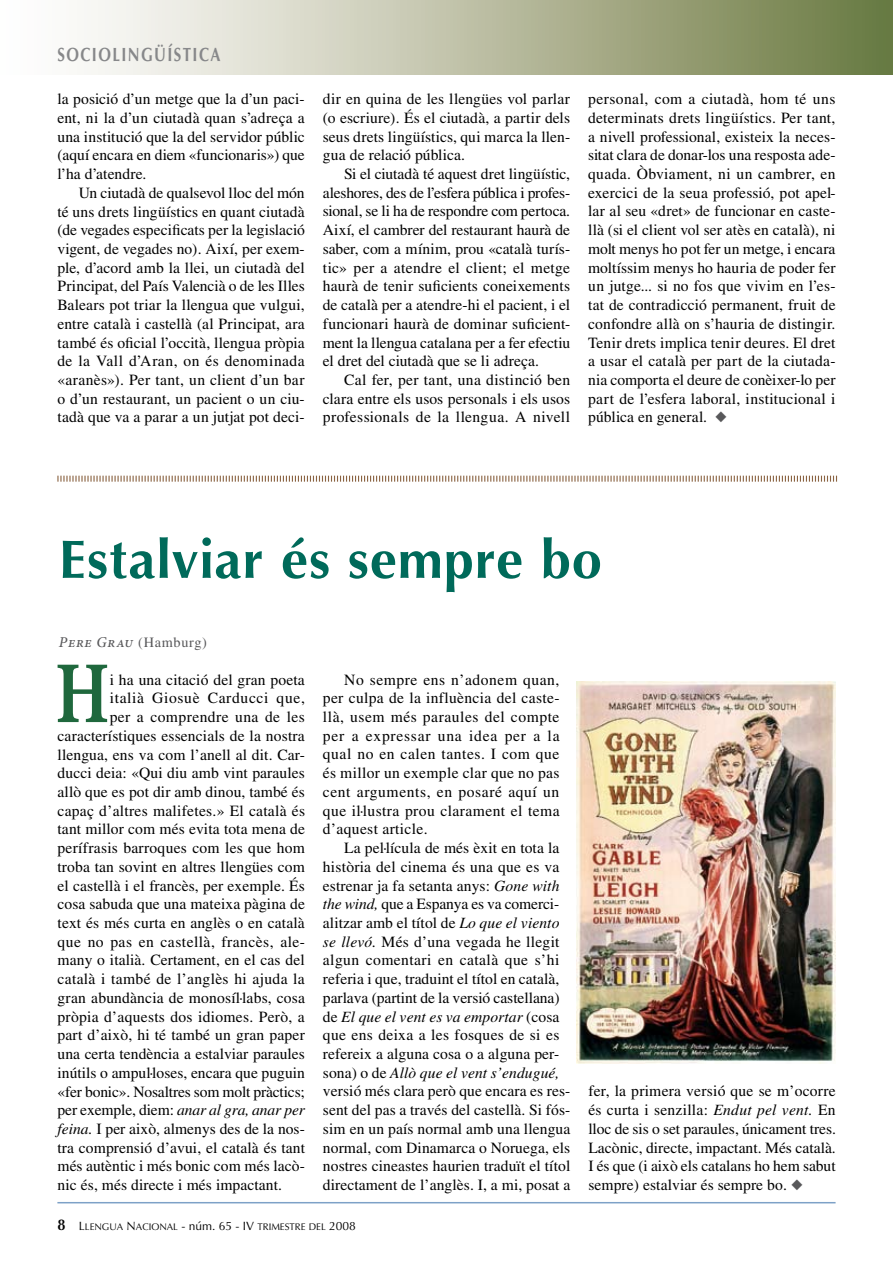
<style>
.page{position:relative;width:893px;height:1263px;background:#fff}
.page>*{position:absolute;margin:0;border:0;box-sizing:border-box;transform-origin:0 0}
.t1{font:700 88.2px "Minion Pro";color:#1f683d;scale:.79 1}
.t2{font:700 54px "Optima LT Std";letter-spacing:.015em;color:#006a5a}
.t3{font:19.2px "Optima LT Std Bold SC800";letter-spacing:.095em;color:#87888a;scale:.79 1}
.t4{font:15.6px/18.8px "Times";letter-spacing:.005em;color:#000;text-align:justify}
.t5{font:italic 15.6px "Times";letter-spacing:-.01em;color:#000}
.t6{font:15.6px "Times";letter-spacing:.03em;color:#000}
.t7{font:15.6px "Times";letter-spacing:.04em;color:#000}
.t8{font:15.6px "Times";letter-spacing:.025em;color:#000}
.t9{font:14.25px "Times";letter-spacing:.05em;color:#58585a}
.t10{font:9.6px "Optima LT Std SC800";color:#000}
.s1{color:#58585a}
.s2{font-family:"Minion Pro";font-weight:500;font-style:italic;font-size:15px}
.s3{font-style:normal}
.s4{font-style:italic}
.s5{font-family:"Optima LT Std";font-weight:600;font-size:15.6px}
.s6{font-size:12px}
.s7{font-family:"Optima LT Std";font-size:12px}
</style>
<div class="page">
<hr style="left:57px;top:1202px;width:779px;height:1px;background:#7da1c7">
<div style="left:0;top:0;width:893px;height:74px;background:linear-gradient(to right,#fff,#6f7c44)"></div>
<hr style="left:892px;top:0;width:1px;height:74px;background:#667a42">
<img style="left:576px;top:681px;width:260px;height:383px">
<svg style="left:57px;top:475px;width:781px;height:7px"></svg>
<p class="t3" style="left:57px;top:43px;width:208px">SOCIOLINGÜÍSTICA</p>
<p class="t4" style="left:57px;top:89px;width:249px">la posició d’un metge que la d’un paci&shy;ent, ni la d’un ciutadà quan s’adreça a una institució que la del servidor públic (aquí encara en diem «funcionaris») que l’ha d’atendre.</p>
<p class="t4" style="left:57px;top:183px;width:249px;text-indent:21px">Un ciutadà de qualsevol lloc del món té uns drets lingüístics en quant ciutadà (de vegades especificats per la legislació vigent, de vegades no). Així, per exem&shy;ple, d’acord amb la llei, un ciutadà del Principat, del País Valencià o de les Illes Balears pot triar la llengua que vulgui, entre català i castellà (al Principat, ara també és oficial l’occità, llengua pròpia de la Vall d’Aran, on és denominada «aranès»). Per tant, un client d’un bar o d’un restaurant, un pacient o un ciu&shy;tadà que va a parar a un jutjat pot deci-</p>
<p class="t4" style="left:323px;top:89px;width:249px">dir en quina de les llengües vol parlar (o escriure). És el ciutadà, a partir dels seus drets lingüístics, qui marca la llen&shy;gua de relació pública.</p>
<p class="t4" style="left:323px;top:164px;width:249px;text-indent:21px">Si el ciutadà té aquest dret lingüístic, aleshores, des de l’esfera pública i profes&shy;sional, se li ha de respondre com pertoca.<br>Així, el cambrer del restaurant haurà de saber, com a mínim, prou «català turís&shy;tic» per a atendre el client; el metge haurà de tenir suficients coneixements de català per a atendre-hi el pacient, i el funcionari haurà de dominar suficient&shy;ment la llengua catalana per a fer efectiu el dret del ciutadà que se li adreça.</p>
<p class="t4" style="left:323px;top:370px;width:249px;text-indent:21px">Cal fer, per tant, una distinció ben clara entre els usos personals i els usos professionals de la llengua. A nivell</p>
<p class="t4" style="left:588px;top:89px;width:249px">personal, com a ciutadà, hom té uns determinats drets lingüístics. Per tant, a nivell professional, existeix la neces&shy;sitat clara de donar-los una resposta ade&shy;quada. Òbviament, ni un cambrer, en exercici de la seua professió, pot apel&shy;lar al seu «dret» de funcionar en caste&shy;llà (si el client vol ser atès en català), ni molt menys ho pot fer un metge, i encara moltíssim menys ho hauria de poder fer un jutge... si no fos que vivim en l’es&shy;tat de contradicció permanent, fruit de confondre allà on s’hauria de distingir.<br>Tenir drets implica tenir deures. El dret a usar el català per part de la ciutada&shy;nia comporta el deure de conèixer-lo per part de l’esfera laboral, institucional i pública en general. <span class="s1">◆</span></p>
<h2 class="t2" style="left:59px;top:528px;width:544px">Estalviar és sempre bo</h2>
<p class="t9" style="left:59px;top:634px;width:150px"><span class="s2">Pere Grau</span> (Hamburg)</p>
<h1 class="t1" style="left:55px;top:632px;width:71px">H</h1>
<p class="t4" style="left:110px;top:670px;width:197px">i ha una citació del gran poeta</p>
<p class="t7" style="left:110px;top:689px;width:197px">italià Giosuè Carducci que,</p>
<p class="t8" style="left:110px;top:708px;width:197px">per a comprendre una de les</p>
<p class="t4" style="left:58px;top:726px;width:249px">característiques essencials de la nostra</p>
<p class="t4" style="left:58px;top:745px;width:249px">llengua, ens va com l’anell al dit. Car-</p>
<p class="t4" style="left:58px;top:763px;width:249px">ducci deia: «Qui diu amb vint paraules</p>
<p class="t4" style="left:58px;top:782px;width:249px">allò que es pot dir amb dinou, també és</p>
<p class="t4" style="left:58px;top:801px;width:249px">capaç d’altres malifetes.» El català és</p>
<p class="t4" style="left:58px;top:820px;width:249px">tant millor com més evita tota mena de</p>
<p class="t4" style="left:58px;top:838px;width:249px">perífrasis barroques com les que hom</p>
<p class="t4" style="left:58px;top:857px;width:249px">troba tan sovint en altres llengües com</p>
<p class="t4" style="left:58px;top:876px;width:249px">el castellà i el francès, per exemple. És</p>
<p class="t4" style="left:58px;top:894px;width:249px">cosa sabuda que una mateixa pàgina de</p>
<p class="t4" style="left:58px;top:913px;width:249px">text és més curta en anglès o en català</p>
<p class="t6" style="left:58px;top:933px;width:249px">que no pas en castellà, francès, ale-</p>
<p class="t4" style="left:58px;top:951px;width:249px">many o italià. Certament, en el cas del</p>
<p class="t4" style="left:58px;top:969px;width:249px">català i també de l’anglès hi ajuda la</p>
<p class="t4" style="left:58px;top:988px;width:249px">gran abundància de monosíl·labs, cosa</p>
<p class="t4" style="left:58px;top:1007px;width:249px">pròpia d’aquests dos idiomes. Però, a</p>
<p class="t4" style="left:58px;top:1026px;width:249px">part d’això, hi té també un gran paper</p>
<p class="t4" style="left:58px;top:1044px;width:249px">una certa tendència a estalviar paraules</p>
<p class="t4" style="left:58px;top:1063px;width:249px">inútils o ampul·loses, encara que puguin</p>
<p class="t4" style="left:58px;top:1082px;width:249px">«fer bonic». Nosaltres som molt pràctics;</p>
<p class="t5" style="left:58px;top:1101px;width:249px"><span class="s3">per exemple, diem:</span> anar al gra, anar per</p>
<p class="t4" style="left:58px;top:1119px;width:249px"><span class="s4">feina.</span> I per això, almenys des de la nos-</p>
<p class="t4" style="left:58px;top:1138px;width:249px">tra comprensió d’avui, el català és tant</p>
<p class="t4" style="left:58px;top:1157px;width:249px">més autèntic i més bonic com més lacò-</p>
<p class="t4" style="left:58px;top:1175px;width:226px">nic és, més directe i més impactant.</p>
<p class="t4" style="left:323px;top:670px;width:238px;text-indent:21px">No sempre ens n’adonem quan, per culpa de la influència del caste&shy;llà, usem més paraules del compte per a expressar una idea per a la qual no en calen tantes. I com que és millor un exemple clar que no pas cent arguments, en posaré aquí un que il·lustra prou clarament el tema d’aquest article.</p>
<p class="t4" style="left:323px;top:838px;width:249px;text-align:left;text-indent:21px">La pel·lícula de més èxit en tota la història del cinema és una que es va estrenar ja fa setanta anys: <span class="s4">Gone with the wind,</span> que a Espanya es va comerci&shy;alitzar amb el títol de <span class="s4">Lo que el viento se llevó.</span> Més d’una vegada he llegit algun comentari en català que s’hi referia i que, traduint el títol en català, parlava (partint de la versió castellana) de <span class="s4">El que el vent es va emportar</span> (cosa que ens deixa a les fosques de si es refereix a alguna cosa o a alguna per&shy;sona) o de <span class="s4">Allò que el vent s’endugué, </span>versió més clara però que encara es res&shy;sent del pas a través del castellà. Si fós&shy;sim en un país normal amb una llengua normal, com Dinamarca o Noruega, els nostres cineastes haurien traduït el títol directament de l’anglès. I, a mi, posat a</p>
<p class="t10" style="left:57px;top:1221px;width:300px"><span class="s5">8</span> <span class="s6">L</span>LENGUA <span class="s6">N</span>ACIONAL <span class="s7">- núm. 65 -</span> <span class="s6">IV</span> TRIMESTRE DEL <span class="s6">2008</span></p>
<p class="t4" style="left:588px;top:1082px;width:249px">fer, la primera versió que se m’ocorre és curta i senzilla: <span class="s4">Endut pel vent.</span> En lloc de sis o set paraules, únicament tres.<br>Lacònic, directe, impactant. Més català.<br>I és que (i això els catalans ho hem sabut sempre) estalviar és sempre bo. <span class="s1">◆</span></p>
</div>
